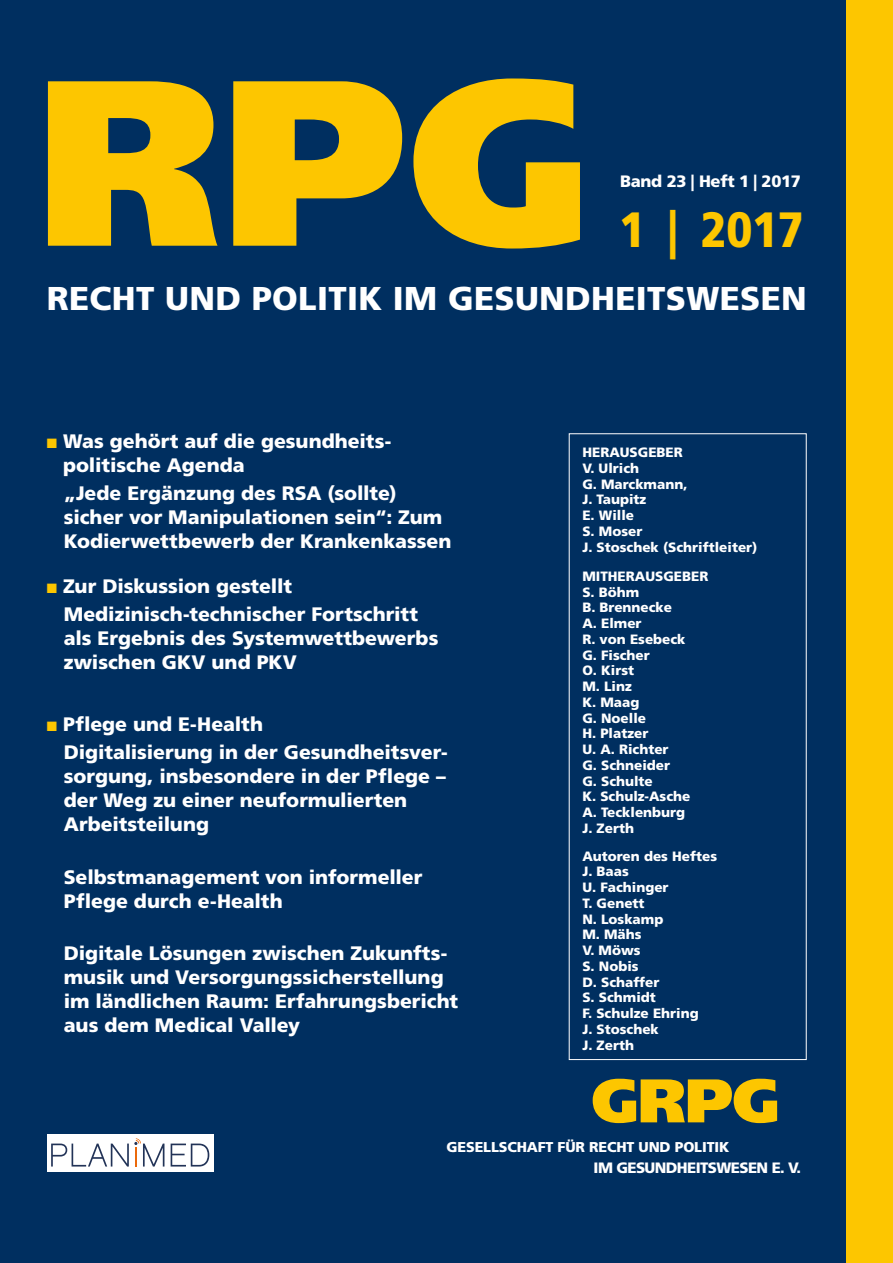
<style>
.page{position:relative;width:893px;height:1263px;background:#002f60}
.page>*{position:absolute;margin:0;border:0;box-sizing:border-box;transform-origin:0 0}
.t1{font:900 235.5px "Frutiger LT Std";color:#fdc600}
.t2{font:900 61.5px "Frutiger LT Std";color:#fdc600}
.t3{font:900 49.5px "Frutiger LT Std";color:#fdc600;scale:.86 1}
.t4{font:900 33px "Frutiger LT Std";letter-spacing:.01em;color:#fff}
.t5{font:900 19.5px/24px "Frutiger LT Std";color:#fff}
.t6{font:900 16.5px "Frutiger LT Std";letter-spacing:-.02em;color:#fff}
.t7{font:900 15px "Frutiger LT Std";color:#fff}
.t8{font:900 14.25px "Frutiger LT Std";letter-spacing:-.01em;color:#fff}
.t9{font:900 13.5px/15.8px "Frutiger LT Std";color:#fff}
.s1{color:#fdc600}
</style>
<div class="page">
<div style="left:846px;top:0;width:47px;height:1263px;background:#fdc600"></div>
<div style="left:47px;top:1134px;width:167px;height:37px;background:#fff"></div>
<svg style="left:171px;top:1143px;width:38px;height:23px"></svg>
<svg style="left:51px;top:1138px;width:113px;height:28px"></svg>
<h1 class="t1" style="left:38px;top:19px;width:555px">RPG</h1>
<h3 class="t4" style="left:47px;top:278px;width:762px">Recht und Politik im Gesundheitswesen</h3>
<p class="t6" style="left:620px;top:171px;width:182px">Band 23 | Heft 1 | 2017</p>
<h3 class="t3" style="left:619px;top:199px;width:216px">1 | 2017</h3>
<p class="t5" style="left:63px;top:429px;width:328px;text-indent:-16px"><span class="s1">■</span> Was gehört auf die gesundheits&shy;politische Agenda</p>
<p class="t5" style="left:64px;top:481px;width:389px">„Jede Ergänzung des RSA (sollte) sicher vor Manipulationen sein“: Zum<br>Kodierwettbewerb der Krankenkassen</p>
<p class="t5" style="left:64px;top:572px;width:356px;line-height:28.2px;text-indent:-17px"><span class="s1">■</span> Zur Diskussion gestellt<br>Medizinisch-technischer Fortschritt</p>
<p class="t5" style="left:64px;top:626px;width:376px">als Ergebnis des Systemwettbewerbs zwischen GKV und PKV</p>
<p class="t5" style="left:64px;top:710px;width:384px;line-height:28.2px;text-indent:-17px"><span class="s1">■</span> Pflege und E-Health<br>Digitalisierung in der Gesundheitsver-</p>
<p class="t5" style="left:64px;top:764px;width:384px">sorgung, insbesondere in der Pflege – der Weg zu einer neuformulierten<br>Arbeitsteilung</p>
<p class="t5" style="left:64px;top:865px;width:360px">Selbstmanagement von informeller<br>Pflege durch e-Health</p>
<p class="t5" style="left:64px;top:941px;width:396px">Digitale Lösungen zwischen Zukunfts&shy;musik und Versorgungssicherstellung im ländlichen Raum: Erfahrungsbericht aus dem Medical Valley</p>
<p class="t9" style="left:582px;top:444px;width:177px">Herausgeber<br>V. Ulrich<br>G. Marckmann,<br>J. Taupitz<br>E. Wille<br>S. Moser<br>J. Stoschek (Schriftleiter)</p>
<p class="t9" style="left:582px;top:568px;width:125px">Mitherausgeber<br>S. Böhm<br>B. Brennecke<br>A. Elmer<br>R. von Esebeck<br>G. Fischer<br>O. Kirst<br>M. Linz<br>K. Maag<br>G. Noelle<br>H. Platzer<br>U. A. Richter<br>G. Schneider<br>G. Schulte<br>K. Schulz-Asche<br>A. Tecklenburg<br>J. Zerth</p>
<p class="t9" style="left:582px;top:848px;width:136px">Autoren des Heftes<br>J. Baas<br>U. Fachinger<br>T. Genett<br>N. Loskamp<br>M. Mähs<br>V. Möws<br>S. Nobis<br>D. Schaffer<br>S. Schmidt<br>F. Schulze Ehring<br>J. Stoschek<br>J. Zerth</p>
<h2 class="t2" style="left:591px;top:1063px;width:190px">GRPG</h2>
<p class="t8" style="left:447px;top:1138px;width:21px">GESELLSCHA</p>
<p class="t8" style="left:538px;top:1138px;width:71px">FT FÜR RECHT</p>
<p class="t8" style="left:638px;top:1138px;width:12px">UND</p>
<p class="t8" style="left:675px;top:1138px;width:18px">POLITIK</p>
<p class="t7" style="left:594px;top:1159px;width:45px">IM GESUNDHEITSWESEN</p>
<p class="t7" style="left:772px;top:1159px;width:31px">E. V.</p>
</div>
